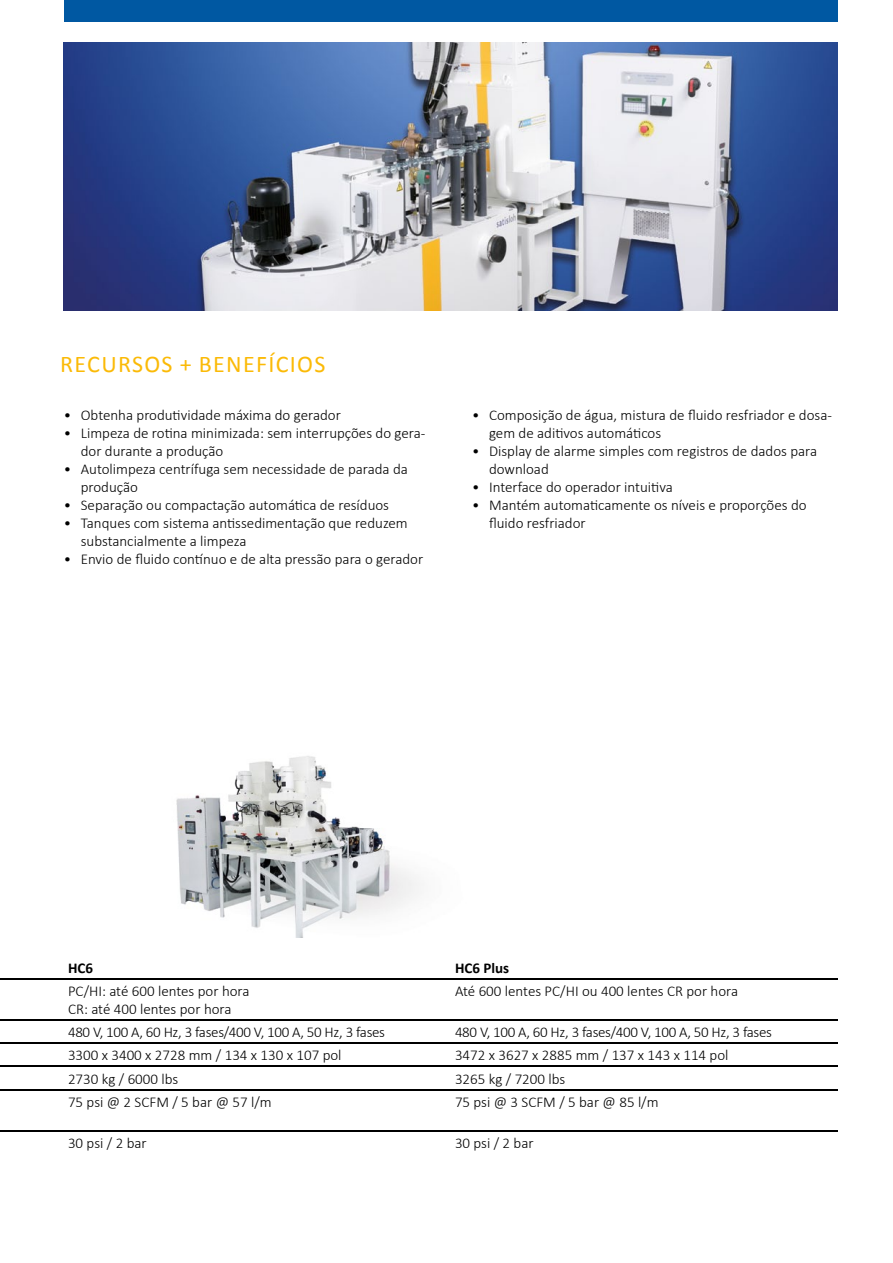
<style>
.page{position:relative;width:893px;height:1263px;background:#fff}
.page>*{position:absolute;margin:0;border:0;box-sizing:border-box;transform-origin:0 0}
.t1{font:24px "Calibri";letter-spacing:.055em;color:#fbba07}
.t2{font:300 15px/18px "Calibri";color:#000}
.t3{font:300 15px "Calibri";letter-spacing:-.02em;color:#000}
.t4{font:700 15px "Calibri";color:#000}
</style>
<div class="page">
<img style="left:176px;top:756px;width:244px;height:182px">
<hr style="left:0;top:1019px;width:64px;height:2px;background:#000">
<hr style="left:64px;top:1019px;width:387px;height:2px;background:#000">
<hr style="left:451px;top:1019px;width:387px;height:2px;background:#000">
<hr style="left:0;top:1042px;width:64px;height:2px;background:#000">
<hr style="left:64px;top:1042px;width:387px;height:2px;background:#000">
<hr style="left:451px;top:1042px;width:387px;height:2px;background:#000">
<hr style="left:0;top:1066px;width:64px;height:1px;background:#000">
<hr style="left:64px;top:1066px;width:387px;height:1px;background:#000">
<hr style="left:451px;top:1066px;width:387px;height:1px;background:#000">
<hr style="left:0;top:1089px;width:64px;height:1px;background:#000">
<hr style="left:64px;top:1089px;width:387px;height:1px;background:#000">
<hr style="left:451px;top:1089px;width:387px;height:1px;background:#000">
<hr style="left:0;top:1130px;width:64px;height:2px;background:#000">
<hr style="left:64px;top:1130px;width:387px;height:2px;background:#000">
<hr style="left:451px;top:1130px;width:387px;height:2px;background:#000">
<hr style="left:0;top:978px;width:64px;height:1px;background:#000">
<hr style="left:64px;top:978px;width:387px;height:1px;background:#000">
<hr style="left:451px;top:978px;width:387px;height:1px;background:#000">
<div style="left:64px;top:0;width:774px;height:21px;background:#0058a2"></div>
<img style="left:64px;top:43px;width:774px;height:267px">
<h1 class="t1" style="left:60px;top:348px;width:267px">RECURSOS + BENEFÍCIOS</h1>
<p class="t2" style="left:64px;top:406px;width:279px">• Obtenha produtividade máxima do gerador</p>
<p class="t2" style="left:81px;top:424px;width:346px;text-indent:-17px">• Limpeza de rotina minimizada: sem interrupções do gera&shy;dor durante a produção</p>
<p class="t2" style="left:81px;top:460px;width:329px;text-indent:-17px">• Autolimpeza centrífuga sem necessidade de parada da produção</p>
<p class="t2" style="left:64px;top:496px;width:327px">• Separação ou compactação automática de resíduos</p>
<p class="t2" style="left:81px;top:514px;width:328px;text-indent:-17px">• Tanques com sistema antissedimentação que reduzem substancialmente a limpeza</p>
<p class="t2" style="left:64px;top:550px;width:361px">• Envio de fluido contínuo e de alta pressão para o gerador</p>
<p class="t2" style="left:489px;top:406px;width:344px;text-indent:-17px">• Composição de água, mistura de fluido resfriador e dosa&shy;gem de aditivos automáticos</p>
<p class="t2" style="left:489px;top:442px;width:330px;text-indent:-17px">• Display de alarme simples com registros de dados para download</p>
<p class="t2" style="left:472px;top:478px;width:202px">• Interface do operador intuitiva</p>
<p class="t2" style="left:489px;top:496px;width:319px;text-indent:-17px">• Mantém automaticamente os níveis e proporções do fluido resfriador</p>
<p class="t4" style="left:68px;top:957px;width:27px">HC6</p>
<p class="t4" style="left:455px;top:957px;width:56px">HC6 Plus</p>
<p class="t2" style="left:68px;top:982px;width:183px">PC/HI: até 600 lentes por hora<br>CR: até 400 lentes por hora</p>
<p class="t2" style="left:455px;top:982px;width:285px">Até 600 lentes PC/HI ou 400 lentes CR por hora</p>
<p class="t3" style="left:68px;top:1023px;width:319px">480 V, 100 A, 60 Hz, 3 fases/400 V, 100 A, 50 Hz, 3 fases</p>
<p class="t3" style="left:455px;top:1023px;width:319px">480 V, 100 A, 60 Hz, 3 fases/400 V, 100 A, 50 Hz, 3 fases</p>
<p class="t2" style="left:68px;top:1046px;width:275px">3300 x 3400 x 2728 mm / 134 x 130 x 107 pol</p>
<p class="t2" style="left:455px;top:1046px;width:275px">3472 x 3627 x 2885 mm / 137 x 143 x 114 pol</p>
<p class="t2" style="left:68px;top:1069px;width:112px">2730 kg / 6000 lbs</p>
<p class="t2" style="left:455px;top:1069px;width:112px">3265 kg / 7200 lbs</p>
<p class="t2" style="left:68px;top:1093px;width:205px">75 psi @ 2 SCFM / 5 bar @ 57 l/m</p>
<p class="t2" style="left:455px;top:1093px;width:205px">75 psi @ 3 SCFM / 5 bar @ 85 l/m</p>
<p class="t2" style="left:68px;top:1134px;width:80px">30 psi / 2 bar</p>
<p class="t2" style="left:455px;top:1134px;width:80px">30 psi / 2 bar</p>
</div>
